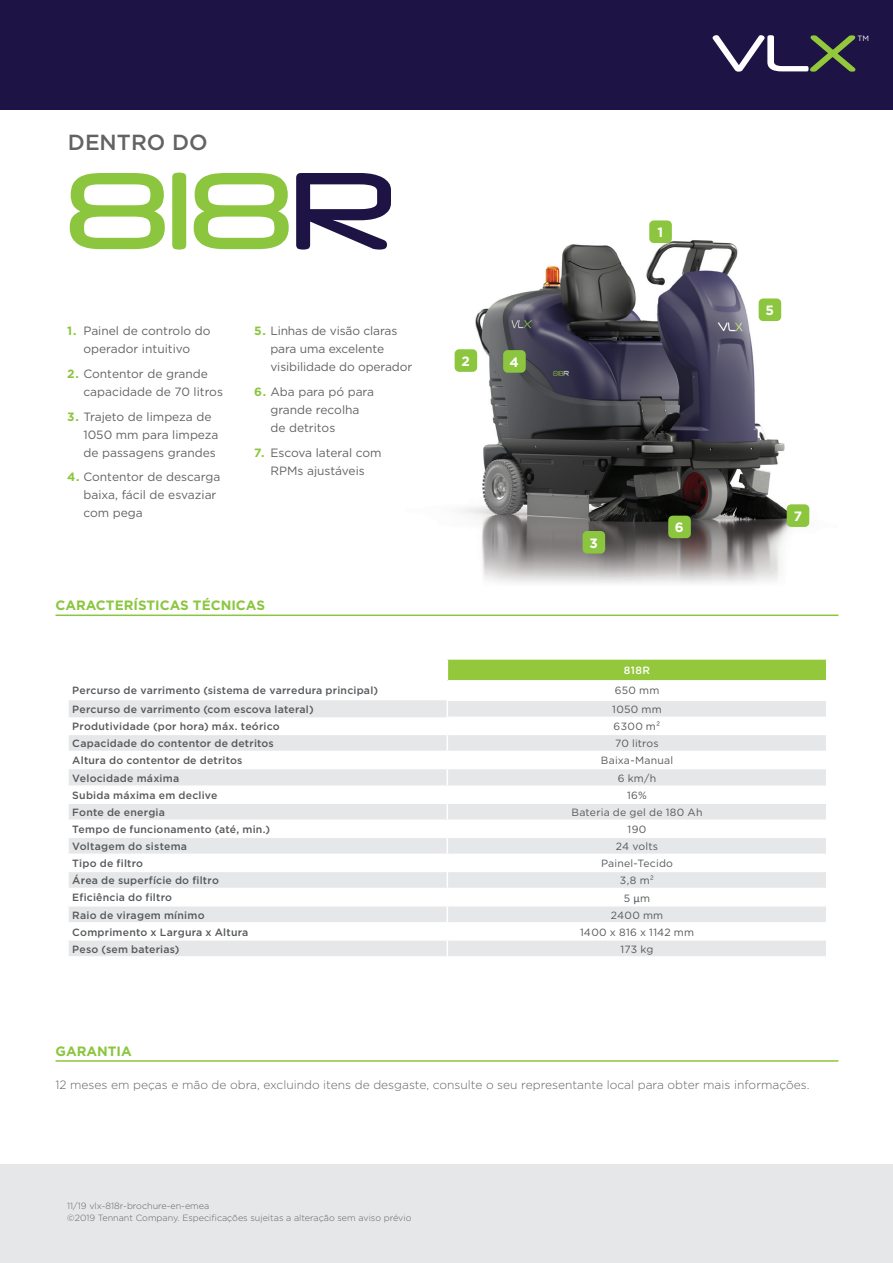
<style>
.page{position:relative;width:893px;height:1263px;background:#fff}
.page>*{position:absolute;margin:0;border:0;box-sizing:border-box;transform-origin:0 0}
.t1{font:105px "Neuropol";color:#8bc63e}
.t2{font:500 21.9px "Gotham";color:#636366}
.t3{font:700 13.5px "Gotham";color:#8bc63e}
.t4{font:700 13.5px "Gotham";color:#fff}
.t5{font:12px/18px "Gotham";color:#636366}
.t6{font:300 12px "Gotham";color:#636366}
.Table_Body_Copy{font:500 10.5px "Gotham";letter-spacing:.02em;color:#57585a}
.Table_Body_Copy_Cent{font:10.5px "Gotham";letter-spacing:.025em;color:#57585a}
.Secondary_Column_Hea{font:10.5px "Gotham";color:#57585a}
.Table_Column_Headers{font:500 10.5px "Gotham";color:#fff}
.t7{font:300 9px "Gotham";color:#636366}
.t8{font:7.65px "Gotham";color:#fff}
.s1{color:#1d1344}
.s2{font-weight:700;color:#8bc63e}
.s3{font-family:"Calibri";font-size:11.7px}
</style>
<div class="page">
<div style="left:0;top:0;width:893px;height:109px;background:#1d1344"></div>
<img style="left:454px;top:240px;width:356px;height:344px">
<hr style="left:56px;top:614px;width:782px;height:2px;background:#8bc63e">
<div style="left:455px;top:349px;width:22px;height:23px;background:#8bc63e;border-radius:5px"></div>
<div style="left:583px;top:531px;width:22px;height:22px;background:#8bc63e;border-radius:5px"></div>
<div style="left:759px;top:298px;width:22px;height:23px;background:#8bc63e;border-radius:5px"></div>
<div style="left:503px;top:350px;width:23px;height:23px;background:#8bc63e;border-radius:5px"></div>
<div style="left:668px;top:516px;width:23px;height:22px;background:#8bc63e;border-radius:5px"></div>
<div style="left:649px;top:220px;width:23px;height:23px;background:#8bc63e;border-radius:5px"></div>
<div style="left:0;top:1164px;width:893px;height:99px;background:#e6e7e9"></div>
<div style="left:787px;top:504px;width:22px;height:23px;background:#8bc63e;border-radius:5px"></div>
<div style="left:447px;top:659px;width:380px;height:22px;background:#94c83c"></div>
<svg style="left:69px;top:700px;width:757px;height:256px;fill:#e8e9eb"></svg>
<svg style="left:826px;top:660px;width:1px;height:20px"></svg>
<hr style="left:447px;top:699px;width:380px;height:2px;background:#fff">
<hr style="left:447px;top:717px;width:380px;height:1px;background:#fff">
<hr style="left:67px;top:734px;width:380px;height:1px;background:#fff">
<hr style="left:447px;top:734px;width:380px;height:1px;background:#fff">
<hr style="left:67px;top:751px;width:380px;height:1px;background:#fff">
<hr style="left:447px;top:751px;width:380px;height:1px;background:#fff">
<hr style="left:67px;top:768px;width:380px;height:1px;background:#fff">
<hr style="left:447px;top:768px;width:380px;height:1px;background:#fff">
<hr style="left:67px;top:785px;width:380px;height:2px;background:#fff">
<hr style="left:67px;top:802px;width:380px;height:2px;background:#fff">
<hr style="left:447px;top:802px;width:380px;height:2px;background:#fff">
<hr style="left:67px;top:819px;width:380px;height:2px;background:#fff">
<hr style="left:447px;top:819px;width:380px;height:2px;background:#fff">
<hr style="left:67px;top:836px;width:380px;height:2px;background:#fff">
<hr style="left:447px;top:836px;width:380px;height:2px;background:#fff">
<hr style="left:67px;top:854px;width:380px;height:1px;background:#fff">
<hr style="left:67px;top:871px;width:380px;height:1px;background:#fff">
<hr style="left:67px;top:888px;width:380px;height:1px;background:#fff">
<hr style="left:67px;top:905px;width:380px;height:1px;background:#fff">
<hr style="left:447px;top:905px;width:380px;height:1px;background:#fff">
<hr style="left:67px;top:922px;width:380px;height:1px;background:#fff">
<hr style="left:447px;top:922px;width:380px;height:1px;background:#fff">
<hr style="left:67px;top:939px;width:380px;height:2px;background:#fff">
<hr style="left:447px;top:939px;width:380px;height:2px;background:#fff">
<hr style="left:447px;top:658px;width:380px;height:2px;background:#fff">
<hr style="left:447px;top:680px;width:380px;height:2px;background:#fff">
<hr style="left:447px;top:785px;width:380px;height:2px;background:#fff">
<hr style="left:447px;top:854px;width:380px;height:1px;background:#fff">
<hr style="left:447px;top:871px;width:380px;height:1px;background:#fff">
<svg style="left:447px;top:660px;width:1px;height:296px"></svg>
<hr style="left:447px;top:888px;width:380px;height:1px;background:#fff">
<hr style="left:56px;top:1060px;width:782px;height:2px;background:#8bc63e">
<svg style="left:713px;top:35px;width:142px;height:37px"></svg>
<p class="t2" style="left:68px;top:129px;width:141px">DENTRO DO</p>
<p class="t1" style="left:67px;top:145px;width:329px">818<span class="s1">R</span></p>
<p class="t5" style="left:67px;top:322px;width:145px;text-align:center"><span class="s2">1.</span> Painel de controlo do operador intuitivo</p>
<p class="t5" style="left:83px;top:364px;width:141px;text-indent:-16px"><span class="s2">2.</span> Contentor de grande capacidade de 70 litros</p>
<p class="t5" style="left:83px;top:407px;width:137px;text-indent:-16px"><span class="s2">3.</span> Trajeto de limpeza de<br>1050 mm para limpeza de passagens grandes</p>
<p class="t5" style="left:83px;top:468px;width:138px;text-indent:-16px"><span class="s2">4.</span> Contentor de descarga baixa, fácil de esvaziar com pega</p>
<p class="t5" style="left:270px;top:322px;width:143px;text-indent:-16px"><span class="s2">5.</span> Linhas de visão claras para uma excelente visibilidade do operador</p>
<p class="t5" style="left:270px;top:382px;width:105px;text-indent:-16px"><span class="s2">6.</span> Aba para pó para grande recolha de detritos</p>
<p class="t5" style="left:254px;top:443px;width:129px;text-align:center"><span class="s2">7.</span> Escova lateral com<br>RPMs ajustáveis</p>
<p class="t3" style="left:56px;top:596px;width:211px">CARACTERÍSTICAS TÉCNICAS</p>
<p class="t4" style="left:461px;top:352px;width:10px">2</p>
<p class="t4" style="left:510px;top:353px;width:11px">4</p>
<p class="t4" style="left:657px;top:223px;width:7px">1</p>
<p class="t4" style="left:589px;top:534px;width:10px">3</p>
<p class="t4" style="left:675px;top:519px;width:10px">6</p>
<p class="Table_Column_Headers" style="left:624px;top:664px;width:28px">818R</p>
<p class="Table_Body_Copy" style="left:72px;top:683px;width:307px">Percurso de varrimento (sistema de varredura principal)</p>
<p class="Secondary_Column_Hea" style="left:615px;top:683px;width:46px">650 mm</p>
<p class="Table_Body_Copy" style="left:72px;top:703px;width:243px">Percurso de varrimento (com escova lateral)</p>
<p class="Table_Body_Copy_Cent" style="left:612px;top:703px;width:51px">1050 mm</p>
<p class="Table_Body_Copy" style="left:72px;top:720px;width:209px">Produtividade (por hora) máx. teórico</p>
<p class="Table_Body_Copy_Cent" style="left:614px;top:720px;width:48px">6300 m2</p>
<p class="Table_Body_Copy" style="left:72px;top:737px;width:203px">Capacidade do contentor de detritos</p>
<p class="Table_Body_Copy_Cent" style="left:615px;top:737px;width:45px">70 litros</p>
<p class="Table_Body_Copy" style="left:72px;top:754px;width:172px">Altura do contentor de detritos</p>
<p class="Table_Body_Copy_Cent" style="left:601px;top:754px;width:74px">Baixa-Manual</p>
<p class="Table_Body_Copy" style="left:72px;top:771px;width:108px">Velocidade máxima</p>
<p class="Table_Body_Copy_Cent" style="left:618px;top:771px;width:40px">6 km/h</p>
<p class="Table_Body_Copy" style="left:72px;top:789px;width:147px">Subida máxima em declive</p>
<p class="Table_Body_Copy_Cent" style="left:627px;top:788px;width:21px">16%</p>
<p class="Table_Body_Copy" style="left:72px;top:806px;width:94px">Fonte de energia</p>
<p class="Table_Body_Copy_Cent" style="left:571px;top:805px;width:133px">Bateria de gel de 180 Ah</p>
<p class="Table_Body_Copy" style="left:72px;top:823px;width:199px">Tempo de funcionamento (até, min.)</p>
<p class="Table_Body_Copy_Cent" style="left:628px;top:822px;width:20px">190</p>
<p class="Table_Body_Copy" style="left:72px;top:840px;width:116px">Voltagem do sistema</p>
<p class="Table_Body_Copy_Cent" style="left:616px;top:840px;width:44px">24 volts</p>
<p class="Table_Body_Copy" style="left:72px;top:857px;width:72px">Tipo de filtro</p>
<p class="Table_Body_Copy_Cent" style="left:601px;top:857px;width:74px">Painel-Tecido</p>
<p class="Table_Body_Copy" style="left:72px;top:874px;width:148px">Área de superfície do filtro</p>
<p class="Table_Body_Copy_Cent" style="left:620px;top:874px;width:34px">3,8 m²</p>
<p class="Table_Body_Copy" style="left:72px;top:891px;width:101px">Eficiência do filtro</p>
<p class="Table_Body_Copy_Cent" style="left:624px;top:891px;width:28px">5 <span class="s3">μ</span>m</p>
<p class="Table_Body_Copy" style="left:72px;top:908px;width:134px">Raio de viragem mínimo</p>
<p class="Table_Body_Copy_Cent" style="left:611px;top:908px;width:54px">2400 mm</p>
<p class="Table_Body_Copy" style="left:72px;top:925px;width:178px">Comprimento x Largura x Altura</p>
<p class="Table_Body_Copy_Cent" style="left:580px;top:925px;width:116px">1400 x 816 x 1142 mm</p>
<p class="Table_Body_Copy" style="left:72px;top:942px;width:109px">Peso (sem baterias)</p>
<p class="Table_Body_Copy_Cent" style="left:621px;top:942px;width:34px">173 kg</p>
<p class="t4" style="left:765px;top:301px;width:10px">5</p>
<p class="t4" style="left:794px;top:507px;width:10px">7</p>
<p class="t3" style="left:56px;top:1042px;width:78px">GARANTIA</p>
<p class="t6" style="left:56px;top:1077px;width:755px">12 meses em peças e mão de obra, excluindo itens de desgaste, consulte o seu representante local para obter mais informações.</p>
<p class="t7" style="left:67px;top:1200px;width:143px">11/19 vlx-818r-brochure-en-emea</p>
<p class="t7" style="left:67px;top:1212px;width:346px">©2019 Tennant Company. Especificações sujeitas a alteração sem aviso prévio</p>
<p class="t8" style="left:857px;top:34px;width:13px">TM</p>
</div>
